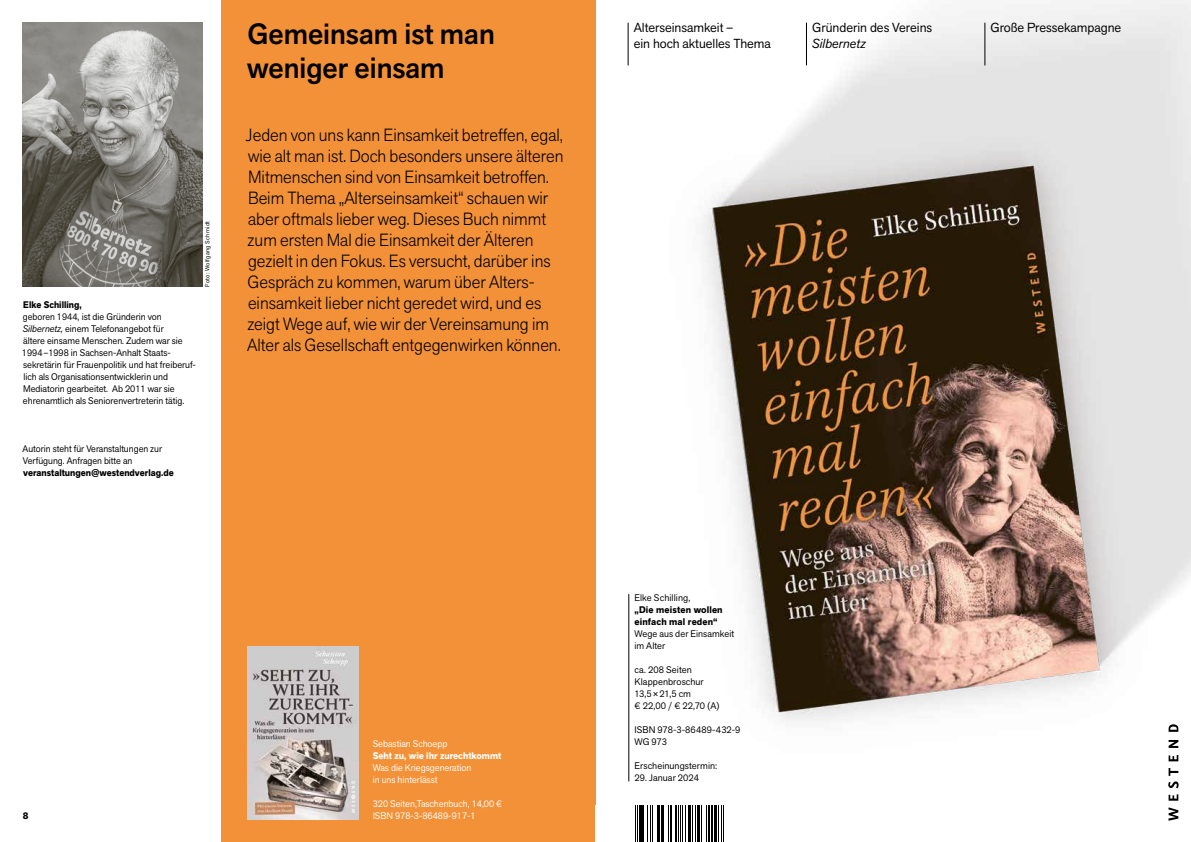
<style>
.page{position:relative;width:1191px;height:842px;background:#fff}
.page>*{position:absolute;margin:0;border:0;box-sizing:border-box;transform-origin:0 0}
.t1{font:500 29px/34px "Akzid Grtsk Next";color:#000}
.t2{font:300 17.5px/21px "Akzid Grtsk Next";color:#000}
.t3{font:13px/15.6px "Akzid Grtsk Next";color:#000}
.t4{font:italic 13px "Akzid Grtsk Next";color:#000}
.t5{font:9.5px/12px "Akzid Grtsk Next";color:#000;scale:.96 1}
.t6{font:9.5px/12px "Akzid Grtsk Next";color:#000}
.t7{font:9.5px/12px "Akzid Grtsk Next";color:#fff}
.t8{font:700 9.5px/12px "Akzid Grtsk Next";color:#000}
.t9{font:700 9.5px "Akzid Grtsk Next";color:#fff}
.t10{font:700 9.5px "Akzid Grtsk Next";color:#000;scale:.96 1}
.t11{font:6px "Akzid Grtsk Next";letter-spacing:.05em;color:#000}
.s1{font-style:italic}
</style>
<div class="page">
<img style="left:595px;top:0;width:596px;height:819px">
<div style="left:221px;top:0;width:374px;height:842px;background:#f39138"></div>
<hr style="left:628px;top:594px;width:1px;height:187px;background:#000">
<img style="left:23px;top:23px;width:180px;height:264px">
<div style="left:595px;top:805px;width:170px;height:37px;background:#fff"></div>
<hr style="left:635px;top:805px;width:1px;height:37px;background:#000">
<hr style="left:637px;top:805px;width:1px;height:37px;background:#000">
<hr style="left:639px;top:805px;width:2px;height:37px;background:#000">
<hr style="left:642px;top:805px;width:2px;height:37px;background:#000">
<hr style="left:647px;top:805px;width:1px;height:37px;background:#000">
<hr style="left:650px;top:805px;width:1px;height:37px;background:#000">
<hr style="left:652px;top:805px;width:1px;height:37px;background:#000">
<hr style="left:656px;top:805px;width:1px;height:37px;background:#000">
<hr style="left:658px;top:805px;width:2px;height:37px;background:#000">
<hr style="left:661px;top:805px;width:3px;height:37px;background:#000">
<hr style="left:668px;top:805px;width:1px;height:37px;background:#000">
<hr style="left:669px;top:805px;width:1px;height:37px;background:#000">
<hr style="left:671px;top:805px;width:1px;height:37px;background:#000">
<hr style="left:675px;top:805px;width:2px;height:37px;background:#000">
<hr style="left:678px;top:805px;width:1px;height:37px;background:#000">
<hr style="left:680px;top:805px;width:1px;height:37px;background:#000">
<hr style="left:682px;top:805px;width:1px;height:37px;background:#000">
<hr style="left:684px;top:805px;width:1px;height:37px;background:#000">
<hr style="left:688px;top:805px;width:3px;height:37px;background:#000">
<hr style="left:692px;top:805px;width:1px;height:37px;background:#000">
<hr style="left:695px;top:805px;width:1px;height:37px;background:#000">
<hr style="left:696px;top:805px;width:3px;height:37px;background:#000">
<hr style="left:701px;top:805px;width:1px;height:37px;background:#000">
<hr style="left:706px;top:805px;width:1px;height:37px;background:#000">
<hr style="left:708px;top:805px;width:2px;height:37px;background:#000">
<hr style="left:710px;top:805px;width:2px;height:37px;background:#000">
<hr style="left:714px;top:805px;width:3px;height:37px;background:#000">
<hr style="left:718px;top:805px;width:1px;height:37px;background:#000">
<hr style="left:721px;top:805px;width:1px;height:37px;background:#000">
<hr style="left:723px;top:805px;width:1px;height:37px;background:#000">
<img style="left:247px;top:646px;width:112px;height:173px">
<svg style="left:1168px;top:724px;width:10px;height:97px"></svg>
<hr style="left:627px;top:23px;width:1px;height:42px;background:#000">
<hr style="left:806px;top:23px;width:1px;height:42px;background:#000">
<hr style="left:984px;top:23px;width:1px;height:42px;background:#000">
<p class="t10" style="left:23px;top:298px;width:62px">Elke Schilling,</p>
<p class="t5" style="left:22px;top:310px;width:183px">geboren 1944, ist die Gründerin von <span class="s1">Silbernetz,</span> einem Telefonangebot für<br>ältere einsame Menschen. Zudem war sie 1994–1998 in Sachsen-Anhalt Staats&shy;sekretärin für Frauenpolitik und hat freiberuf&shy;lich als Organisationsentwicklerin und Mediatorin gearbeitet. Ab 2011 war sie ehrenamtlich als Seniorenvertreterin tätig.</p>
<p class="t6" style="left:23px;top:442px;width:141px">Autorin steht für Veranstaltungen zur<br>Verfügung. Anfragen bitte an</p>
<p class="t8" style="left:23px;top:466px;width:152px">veranstaltungen@westendverlag.de</p>
<p class="t11" style="left:203px;top:287px;width:67px;rotate:-90deg">Foto: Wolfgang Schmidt</p>
<h1 class="t1" style="left:247px;top:17px;width:249px">Gemeinsam ist man weniger einsam</h1>
<p class="t2" style="left:246px;top:125px;width:319px">Jeden von uns kann Einsamkeit betreffen, egal, wie alt man ist. Doch besonders unsere älteren Mitmenschen sind von Einsamkeit betroffen.<br>Beim Thema „Alterseinsamkeit“ schauen wir aber oftmals lieber weg. Dieses Buch nimmt zum ersten Mal die Einsamkeit der Älteren gezielt in den Fokus. Es versucht, darüber ins Gespräch zu kommen, warum über Alters&shy;einsamkeit lieber nicht geredet wird, und es zeigt Wege auf, wie wir der Vereinsamung im Alter als Gesellschaft entgegenwirken können.</p>
<p class="t7" style="left:373px;top:738px;width:76px">Sebastian Schoepp</p>
<p class="t9" style="left:373px;top:750px;width:130px">Seht zu, wie ihr zurechtkommt</p>
<p class="t7" style="left:373px;top:762px;width:100px">Was die Kriegsgeneration in uns hinterlässt</p>
<p class="t7" style="left:373px;top:798px;width:131px">320 Seiten,Taschenbuch, 14,00 €</p>
<p class="t8" style="left:23px;top:810px;width:7px">8</p>
<p class="t7" style="left:373px;top:810px;width:104px">ISBN 978-3-86489-917-1</p>
<p class="t3" style="left:634px;top:20px;width:139px">Alterseinsamkeit –<br>ein hoch aktuelles Thema</p>
<p class="t3" style="left:812px;top:20px;width:121px">Gründerin des Vereins</p>
<p class="t4" style="left:812px;top:35px;width:55px">Silbernetz</p>
<p class="t3" style="left:990px;top:20px;width:132px">Große Pressekampagne</p>
<p class="t6" style="left:634px;top:592px;width:57px">Elke Schilling,</p>
<p class="t8" style="left:634px;top:604px;width:90px">„Die meisten wollen einfach mal reden“</p>
<p class="t6" style="left:634px;top:628px;width:101px">Wege aus der Einsamkeit im Alter</p>
<p class="t6" style="left:634px;top:664px;width:87px">ca. 208 Seiten<br>Klappenbroschur<br>13,5×21,5 cm<br>€ 22,00 / € 22,70 (A)</p>
<p class="t6" style="left:634px;top:724px;width:107px">ISBN 978-3-86489-432-9<br>WG 973</p>
<p class="t6" style="left:634px;top:760px;width:84px">Erscheinungstermin:</p>
<p class="t6" style="left:634px;top:772px;width:66px">29. Januar 2024</p>
</div>
